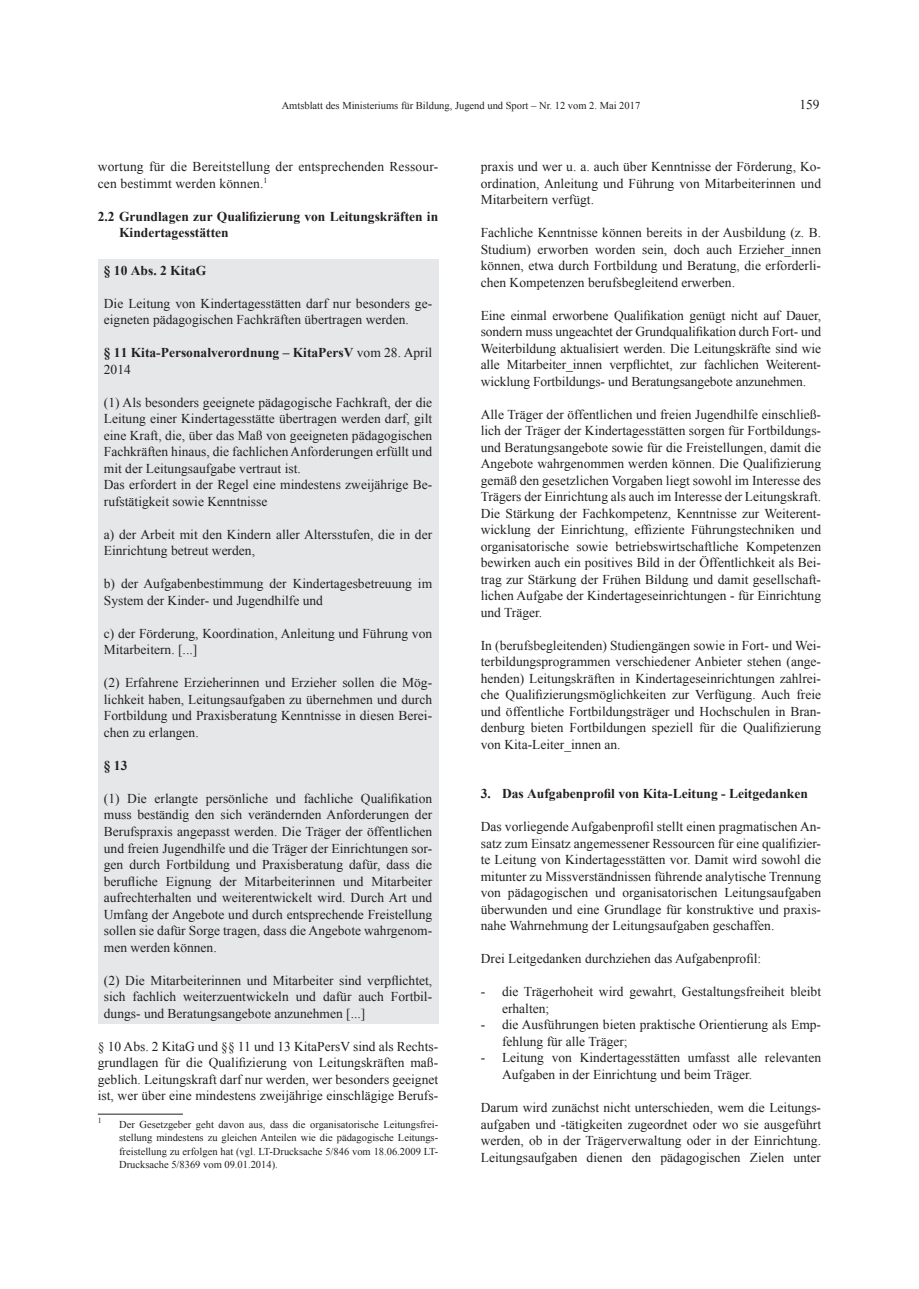
<style>
.page{position:relative;width:919px;height:1289px;background:#fff}
.page>*{position:absolute;margin:0;border:0;box-sizing:border-box;transform-origin:0 0}
.Fließtext{font:13.5px/16.5px "Times New Roman";color:#231f20;text-align:justify}
._5{font:13.5px/16.5px "Times New Roman";color:#231f20}
.Fußnote{font:13.5px/16.5px "Times New Roman";color:#231f20;text-align:justify}
._5-2{font:700 13.5px/16.5px "Times New Roman";color:#231f20}
.Fließtext-2{font:700 13.5px/16.5px "Times New Roman";color:#231f20}
.Fußnote-2{font:10.5px/13.5px "Times New Roman";color:#231f20;text-align:justify}
.Fußnote-3{font:7.8px "Times New Roman";color:#231f20}
.s1{font-weight:400}
</style>
<div class="page">
<div style="left:98px;top:259px;width:340px;height:764px;background:#e6e7e9"></div>
<hr style="left:98px;top:1113px;width:85px;height:1px;background:#231f20">
<p class="Fußnote-2" style="left:281px;top:98px;width:360px">Amtsblatt des Ministeriums für Bildung, Jugend und Sport – Nr. 12 vom 2. Mai 2017</p>
<p class="Fließtext" style="left:799px;top:96px;width:22px">159</p>
<p class="Fließtext" style="left:98px;top:158px;width:342px">wortung für die Bereitstellung der entsprechenden Ressour&shy;cen bestimmt werden können.<sup>1</sup><sup>5</sup></p>
<p class="_5-2" style="left:119px;top:207px;width:320px;text-indent:-21px">2.2 Grundlagen zur Qualifizierung von Leitungskräften in<br>Kindertagesstätten</p>
<p class="Fließtext-2" style="left:104px;top:261px;width:104px">§ 10 Abs. 2 KitaG</p>
<p class="Fließtext" style="left:104px;top:295px;width:330px">Die Leitung von Kindertagesstätten darf nur besonders ge&shy;eigneten pädagogischen Fachkräften übertragen werden.</p>
<p class="Fließtext-2" style="left:104px;top:344px;width:330px">§ 11 Kita-Personalverordnung – KitaPersV <span class="s1">vom 28. April<br>2014</span></p>
<p class="Fließtext" style="left:104px;top:394px;width:330px">(1) Als besonders geeignete pädagogische Fachkraft, der die Leitung einer Kindertagesstätte übertragen werden darf, gilt eine Kraft, die, über das Maß von geeigneten pädagogischen Fachkräften hinaus, die fachlichen Anforderungen erfüllt und mit der Leitungsaufgabe vertraut ist.</p>
<p class="Fließtext" style="left:104px;top:476px;width:330px">Das erfordert in der Regel eine mindestens zweijährige Be&shy;rufstätigkeit sowie Kenntnisse</p>
<p class="Fließtext" style="left:104px;top:526px;width:330px">a) der Arbeit mit den Kindern aller Altersstufen, die in der<br>Einrichtung betreut werden,</p>
<p class="Fließtext" style="left:104px;top:575px;width:330px">b) der Aufgabenbestimmung der Kindertagesbetreuung im<br>System der Kinder- und Jugendhilfe und</p>
<p class="Fließtext" style="left:104px;top:625px;width:330px">c) der Förderung, Koordination, Anleitung und Führung von<br>Mitarbeitern. [...]</p>
<p class="Fließtext" style="left:104px;top:674px;width:330px">(2) Erfahrene Erzieherinnen und Erzieher sollen die Mög&shy;lichkeit haben, Leitungsaufgaben zu übernehmen und durch Fortbildung und Praxisberatung Kenntnisse in diesen Berei&shy;chen zu erlangen.</p>
<p class="Fließtext-2" style="left:104px;top:756px;width:25px">§ 13</p>
<p class="Fließtext" style="left:104px;top:790px;width:330px">(1) Die erlangte persönliche und fachliche Qualifikation muss beständig den sich verändernden Anforderungen der Berufspraxis angepasst werden. Die Träger der öffentlichen und freien Jugendhilfe und die Träger der Einrichtungen sor&shy;gen durch Fortbildung und Praxisberatung dafür, dass die berufliche Eignung der Mitarbeiterinnen und Mitarbeiter aufrechterhalten und weiterentwickelt wird. Durch Art und Umfang der Angebote und durch entsprechende Freistellung sollen sie dafür Sorge tragen, dass die Angebote wahrgenom&shy;men werden können.</p>
<p class="Fließtext" style="left:104px;top:971px;width:330px">(2) Die Mitarbeiterinnen und Mitarbeiter sind verpflichtet, sich fachlich weiterzuentwickeln und dafür auch Fortbil&shy;dungs- und Beratungsangebote anzunehmen [...]</p>
<p class="Fließtext" style="left:98px;top:1037px;width:342px">§ 10 Abs. 2 KitaG und §§ 11 und 13 KitaPersV sind als Rechts&shy;grundlagen für die Qualifizierung von Leitungskräften maß&shy;geblich. Leitungskraft darf nur werden, wer besonders geeignet ist, wer über eine mindestens zweijährige einschlägige Berufs-</p>
<p class="Fußnote-3" style="left:98px;top:1115px;width:5px">1</p>
<p class="Fußnote-2" style="left:119px;top:1117px;width:320px">Der Gesetzgeber geht davon aus, dass die organisatorische Leitungsfrei&shy;stellung mindestens zu gleichen Anteilen wie die pädagogische Leitungs&shy;freistellung zu erfolgen hat (vgl. LT-Drucksache 5/846 vom 18.06.2009 LT-Drucksache 5/8369 vom 09.01.2014).</p>
<p class="Fußnote" style="left:480px;top:158px;width:342px">praxis und wer u. a. auch über Kenntnisse der Förderung, Ko&shy;ordination, Anleitung und Führung von Mitarbeiterinnen und Mitarbeitern verfügt.</p>
<p class="Fließtext" style="left:480px;top:224px;width:342px">Fachliche Kenntnisse können bereits in der Ausbildung (z. B.<br>Studium) erworben worden sein, doch auch Erzieher_innen können, etwa durch Fortbildung und Beratung, die erforderli&shy;chen Kompetenzen berufsbegleitend erwerben.</p>
<p class="Fließtext" style="left:480px;top:306px;width:342px">Eine einmal erworbene Qualifikation genügt nicht auf Dauer, sondern muss ungeachtet der Grundqualifikation durch Fort- und Weiterbildung aktualisiert werden. Die Leitungskräfte sind wie alle Mitarbeiter_innen verpflichtet, zur fachlichen Weiterent&shy;wicklung Fortbildungs- und Beratungsangebote anzunehmen.</p>
<p class="Fließtext" style="left:480px;top:405px;width:342px">Alle Träger der öffentlichen und freien Jugendhilfe einschließ&shy;lich der Träger der Kindertagesstätten sorgen für Fortbildungs&shy;und Beratungsangebote sowie für die Freistellungen, damit die Angebote wahrgenommen werden können. Die Qualifizierung gemäß den gesetzlichen Vorgaben liegt sowohl im Interesse des Trägers der Einrichtung als auch im Interesse der Leitungskraft.<br>Die Stärkung der Fachkompetenz, Kenntnisse zur Weiterent&shy;wicklung der Einrichtung, effiziente Führungstechniken und organisatorische sowie betriebswirtschaftliche Kompetenzen bewirken auch ein positives Bild in der Öffentlichkeit als Bei&shy;trag zur Stärkung der Frühen Bildung und damit gesellschaft&shy;lichen Aufgabe der Kindertageseinrichtungen - für Einrichtung und Träger.</p>
<p class="Fließtext" style="left:480px;top:636px;width:342px">In (berufsbegleitenden) Studiengängen sowie in Fort- und Wei&shy;terbildungsprogrammen verschiedener Anbieter stehen (ange&shy;henden) Leitungskräften in Kindertageseinrichtungen zahlrei&shy;che Qualifizierungsmöglichkeiten zur Verfügung. Auch freie und öffentliche Fortbildungsträger und Hochschulen in Bran&shy;denburg bieten Fortbildungen speziell für die Qualifizierung von Kita-Leiter_innen an.</p>
<p class="_5-2" style="left:480px;top:785px;width:328px">3. Das Aufgabenprofil von Kita-Leitung - Leitgedanken</p>
<p class="Fließtext" style="left:480px;top:818px;width:342px">Das vorliegende Aufgabenprofil stellt einen pragmatischen An&shy;satz zum Einsatz angemessener Ressourcen für eine qualifizier&shy;te Leitung von Kindertagesstätten vor. Damit wird sowohl die mitunter zu Missverständnissen führende analytische Trennung von pädagogischen und organisatorischen Leitungsaufgaben überwunden und eine Grundlage für konstruktive und praxis&shy;nahe Wahrnehmung der Leitungsaufgaben geschaffen.</p>
<p class="Fließtext" style="left:480px;top:950px;width:282px">Drei Leitgedanken durchziehen das Aufgabenprofil:</p>
<p class="_5" style="left:502px;top:983px;width:320px;text-indent:-21px">- die Trägerhoheit wird gewahrt, Gestaltungsfreiheit bleibt erhalten;</p>
<p class="_5" style="left:502px;top:1016px;width:320px;text-indent:-21px">- die Ausführungen bieten praktische Orientierung als Emp&shy;fehlung für alle Träger;</p>
<p class="_5" style="left:502px;top:1049px;width:320px;text-indent:-21px">- Leitung von Kindertagesstätten umfasst alle relevanten<br>Aufgaben in der Einrichtung und beim Träger.</p>
<p class="Fließtext" style="left:480px;top:1098px;width:342px">Darum wird zunächst nicht unterschieden, wem die Leitungs&shy;aufgaben und -tätigkeiten zugeordnet oder wo sie ausgeführt werden, ob in der Trägerverwaltung oder in der Einrichtung.<br>Leitungsaufgaben dienen den pädagogischen Zielen unter</p>
</div>
